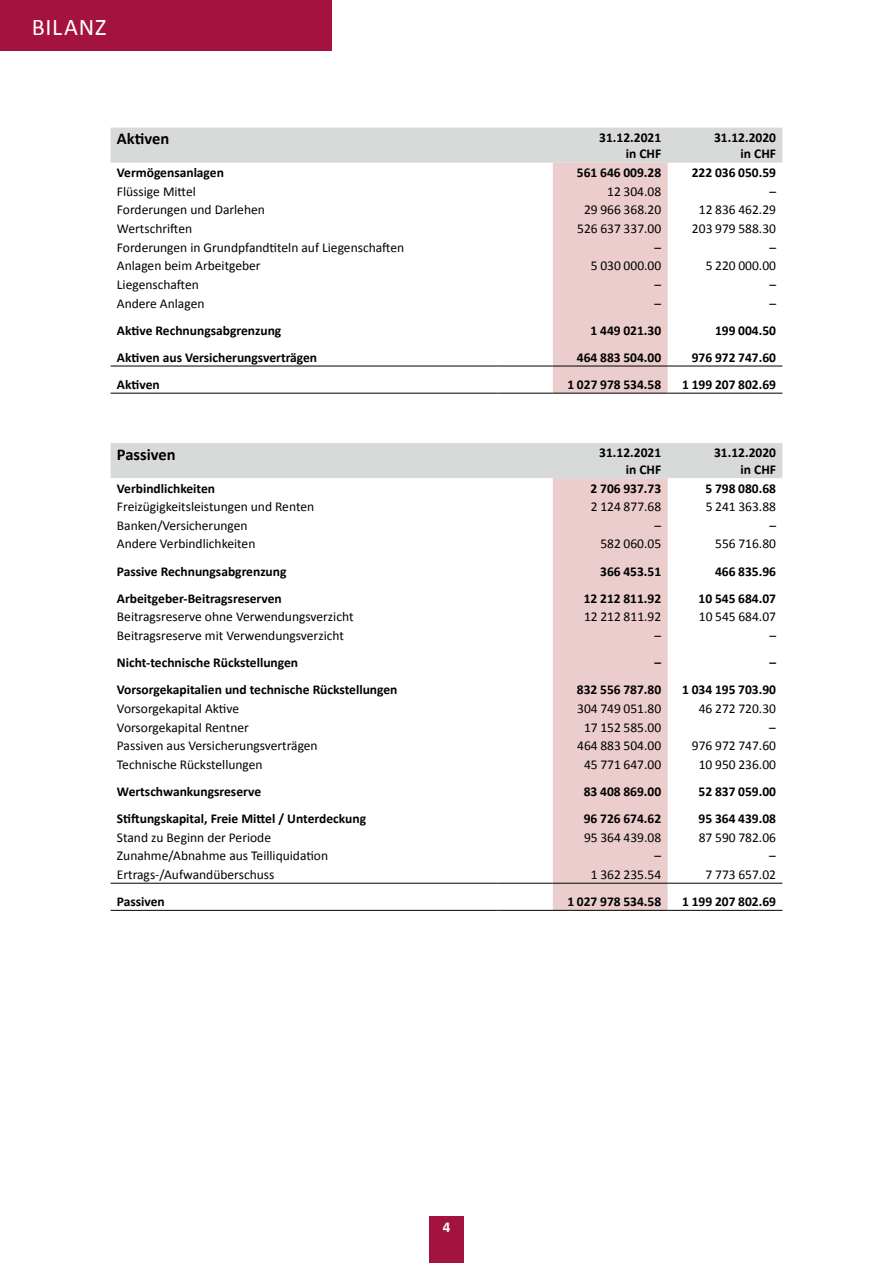
<style>
.page{position:relative;width:893px;height:1263px;background:#fff}
.page>*{position:absolute;margin:0;border:0;box-sizing:border-box;transform-origin:0 0}
.t1{font:24px "Calibri";letter-spacing:.03em;color:#fff}
.t2{font:700 16.5px "Calibri";color:#000}
.t3{font:700 15px "Calibri";color:#fff}
.t4{font:13.5px "Calibri";color:#000}
.t5{font:700 13.5px/16.5px "Calibri";color:#000;text-align:right}
</style>
<div class="page">
<div style="left:429px;top:1216px;width:34px;height:47px;background:#a41240"></div>
<div style="left:0;top:0;width:332px;height:51px;background:#a41240"></div>
<svg style="left:111px;top:128px;width:671px;height:265px"></svg>
<hr style="left:497px;top:393px;width:56px;height:1px;background:#000">
<hr style="left:111px;top:393px;width:386px;height:1px;background:#000">
<hr style="left:553px;top:393px;width:115px;height:1px;background:#000">
<hr style="left:668px;top:393px;width:114px;height:1px;background:#000">
<hr style="left:553px;top:366px;width:115px;height:1px;background:#000">
<hr style="left:668px;top:366px;width:114px;height:1px;background:#000">
<hr style="left:497px;top:366px;width:56px;height:1px;background:#000">
<hr style="left:111px;top:366px;width:386px;height:1px;background:#000">
<div style="left:111px;top:443px;width:671px;height:35px;background:#d8dada"></div>
<div style="left:553px;top:478px;width:115px;height:432px;background:#ebcdce"></div>
<hr style="left:497px;top:883px;width:56px;height:1px;background:#000">
<hr style="left:497px;top:910px;width:56px;height:1px;background:#000">
<hr style="left:111px;top:883px;width:386px;height:1px;background:#000">
<hr style="left:111px;top:910px;width:386px;height:1px;background:#000">
<hr style="left:553px;top:883px;width:115px;height:1px;background:#000">
<hr style="left:668px;top:883px;width:114px;height:1px;background:#000">
<hr style="left:553px;top:910px;width:115px;height:1px;background:#000">
<hr style="left:668px;top:910px;width:114px;height:1px;background:#000">
<h1 class="t1" style="left:32px;top:11px;width:76px">BILANZ</h1>
<p class="t2" style="left:117px;top:128px;width:54px">Aktiven</p>
<p class="t5" style="left:599px;top:129px;width:63px">31.12.2021 in CHF</p>
<p class="t5" style="left:714px;top:129px;width:63px">31.12.2020 in CHF</p>
<p class="t5" style="left:117px;top:164px;width:108px">Vermögensanlagen</p>
<p class="t5" style="left:577px;top:164px;width:86px">561 646 009.28</p>
<p class="t5" style="left:692px;top:164px;width:86px">222 036 050.59</p>
<p class="t4" style="left:117px;top:183px;width:80px">Flüssige Mittel</p>
<p class="t4" style="left:607px;top:183px;width:56px">12 304.08</p>
<p class="t4" style="left:769px;top:183px;width:8px">–</p>
<p class="t4" style="left:117px;top:201px;width:149px">Forderungen und Darlehen</p>
<p class="t4" style="left:584px;top:201px;width:79px">29 966 368.20</p>
<p class="t4" style="left:699px;top:201px;width:79px">12 836 462.29</p>
<p class="t4" style="left:117px;top:220px;width:77px">Wertschriften</p>
<p class="t4" style="left:577px;top:220px;width:86px">526 637 337.00</p>
<p class="t4" style="left:692px;top:220px;width:86px">203 979 588.30</p>
<p class="t4" style="left:117px;top:239px;width:289px">Forderungen in Grundpfandtiteln auf Liegenschaften</p>
<p class="t4" style="left:654px;top:239px;width:8px">–</p>
<p class="t4" style="left:769px;top:239px;width:8px">–</p>
<p class="t4" style="left:117px;top:257px;width:145px">Anlagen beim Arbeitgeber</p>
<p class="t4" style="left:591px;top:257px;width:72px">5 030 000.00</p>
<p class="t4" style="left:706px;top:257px;width:72px">5 220 000.00</p>
<p class="t4" style="left:117px;top:276px;width:83px">Liegenschaften</p>
<p class="t4" style="left:654px;top:276px;width:8px">–</p>
<p class="t4" style="left:769px;top:276px;width:8px">–</p>
<p class="t4" style="left:117px;top:294px;width:89px">Andere Anlagen</p>
<p class="t4" style="left:654px;top:294px;width:8px">–</p>
<p class="t4" style="left:769px;top:294px;width:8px">–</p>
<p class="t5" style="left:117px;top:322px;width:166px">Aktive Rechnungsabgrenzung</p>
<p class="t5" style="left:591px;top:322px;width:72px">1 449 021.30</p>
<p class="t5" style="left:715px;top:322px;width:63px">199 004.50</p>
<p class="t5" style="left:117px;top:349px;width:202px">Aktiven aus Versicherungsverträgen</p>
<p class="t5" style="left:577px;top:349px;width:86px">464 883 504.00</p>
<p class="t5" style="left:692px;top:349px;width:86px">976 972 747.60</p>
<p class="t5" style="left:117px;top:376px;width:44px">Aktiven</p>
<p class="t5" style="left:567px;top:376px;width:95px">1 027 978 534.58</p>
<p class="t5" style="left:682px;top:376px;width:95px">1 199 207 802.69</p>
<p class="t2" style="left:117px;top:444px;width:60px">Passiven</p>
<p class="t5" style="left:599px;top:445px;width:63px">31.12.2021 in CHF</p>
<p class="t5" style="left:714px;top:445px;width:63px">31.12.2020 in CHF</p>
<p class="t5" style="left:117px;top:480px;width:100px">Verbindlichkeiten</p>
<p class="t5" style="left:591px;top:480px;width:72px">2 706 937.73</p>
<p class="t5" style="left:705px;top:480px;width:72px">5 798 080.68</p>
<p class="t4" style="left:117px;top:498px;width:199px">Freizügigkeitsleistungen und Renten</p>
<p class="t4" style="left:591px;top:498px;width:72px">2 124 877.68</p>
<p class="t4" style="left:706px;top:498px;width:72px">5 241 363.88</p>
<p class="t4" style="left:117px;top:517px;width:132px">Banken/Versicherungen</p>
<p class="t4" style="left:654px;top:517px;width:8px">–</p>
<p class="t4" style="left:769px;top:517px;width:8px">–</p>
<p class="t4" style="left:117px;top:535px;width:140px">Andere Verbindlichkeiten</p>
<p class="t4" style="left:600px;top:535px;width:62px">582 060.05</p>
<p class="t4" style="left:715px;top:535px;width:62px">556 716.80</p>
<p class="t5" style="left:117px;top:563px;width:171px">Passive Rechnungsabgrenzung</p>
<p class="t5" style="left:600px;top:563px;width:63px">366 453.51</p>
<p class="t5" style="left:715px;top:563px;width:63px">466 835.96</p>
<p class="t5" style="left:117px;top:590px;width:166px">Arbeitgeber-Beitragsreserven</p>
<p class="t5" style="left:584px;top:590px;width:79px">12 212 811.92</p>
<p class="t5" style="left:699px;top:590px;width:79px">10 545 684.07</p>
<p class="t4" style="left:117px;top:608px;width:238px">Beitragsreserve ohne Verwendungsverzicht</p>
<p class="t4" style="left:584px;top:608px;width:79px">12 212 811.92</p>
<p class="t4" style="left:699px;top:608px;width:79px">10 545 684.07</p>
<p class="t4" style="left:117px;top:627px;width:229px">Beitragsreserve mit Verwendungsverzicht</p>
<p class="t4" style="left:654px;top:627px;width:8px">–</p>
<p class="t4" style="left:769px;top:627px;width:8px">–</p>
<p class="t5" style="left:117px;top:654px;width:183px">Nicht-technische Rückstellungen</p>
<p class="t5" style="left:654px;top:654px;width:8px">–</p>
<p class="t5" style="left:769px;top:654px;width:8px">–</p>
<p class="t5" style="left:117px;top:681px;width:282px">Vorsorgekapitalien und technische Rückstellungen</p>
<p class="t5" style="left:577px;top:681px;width:86px">832 556 787.80</p>
<p class="t5" style="left:682px;top:681px;width:95px">1 034 195 703.90</p>
<p class="t4" style="left:117px;top:700px;width:124px">Vorsorgekapital Aktive</p>
<p class="t4" style="left:577px;top:700px;width:86px">304 749 051.80</p>
<p class="t4" style="left:699px;top:700px;width:79px">46 272 720.30</p>
<p class="t4" style="left:117px;top:718px;width:133px">Vorsorgekapital Rentner</p>
<p class="t4" style="left:584px;top:718px;width:79px">17 152 585.00</p>
<p class="t4" style="left:769px;top:718px;width:8px">–</p>
<p class="t4" style="left:117px;top:737px;width:202px">Passiven aus Versicherungsverträgen</p>
<p class="t4" style="left:577px;top:737px;width:86px">464 883 504.00</p>
<p class="t4" style="left:692px;top:737px;width:86px">976 972 747.60</p>
<p class="t4" style="left:117px;top:756px;width:147px">Technische Rückstellungen</p>
<p class="t4" style="left:584px;top:756px;width:79px">45 771 647.00</p>
<p class="t4" style="left:699px;top:756px;width:79px">10 950 236.00</p>
<p class="t5" style="left:117px;top:783px;width:146px">Wertschwankungsreserve</p>
<p class="t5" style="left:584px;top:783px;width:79px">83 408 869.00</p>
<p class="t5" style="left:699px;top:783px;width:79px">52 837 059.00</p>
<p class="t5" style="left:117px;top:810px;width:251px">Stiftungskapital, Freie Mittel / Unterdeckung</p>
<p class="t5" style="left:584px;top:810px;width:79px">96 726 674.62</p>
<p class="t5" style="left:699px;top:810px;width:79px">95 364 439.08</p>
<p class="t4" style="left:117px;top:829px;width:156px">Stand zu Beginn der Periode</p>
<p class="t4" style="left:584px;top:829px;width:79px">95 364 439.08</p>
<p class="t4" style="left:699px;top:829px;width:79px">87 590 782.06</p>
<p class="t4" style="left:117px;top:847px;width:213px">Zunahme/Abnahme aus Teilliquidation</p>
<p class="t4" style="left:654px;top:847px;width:8px">–</p>
<p class="t4" style="left:769px;top:847px;width:8px">–</p>
<p class="t4" style="left:117px;top:866px;width:159px">Ertrags-/Aufwandüberschuss</p>
<p class="t4" style="left:591px;top:866px;width:72px">1 362 235.54</p>
<p class="t4" style="left:706px;top:866px;width:72px">7 773 657.02</p>
<p class="t5" style="left:117px;top:893px;width:49px">Passiven</p>
<p class="t5" style="left:567px;top:893px;width:95px">1 027 978 534.58</p>
<p class="t5" style="left:682px;top:893px;width:95px">1 199 207 802.69</p>
<p class="t3" style="left:443px;top:1217px;width:9px">4</p>
</div>
